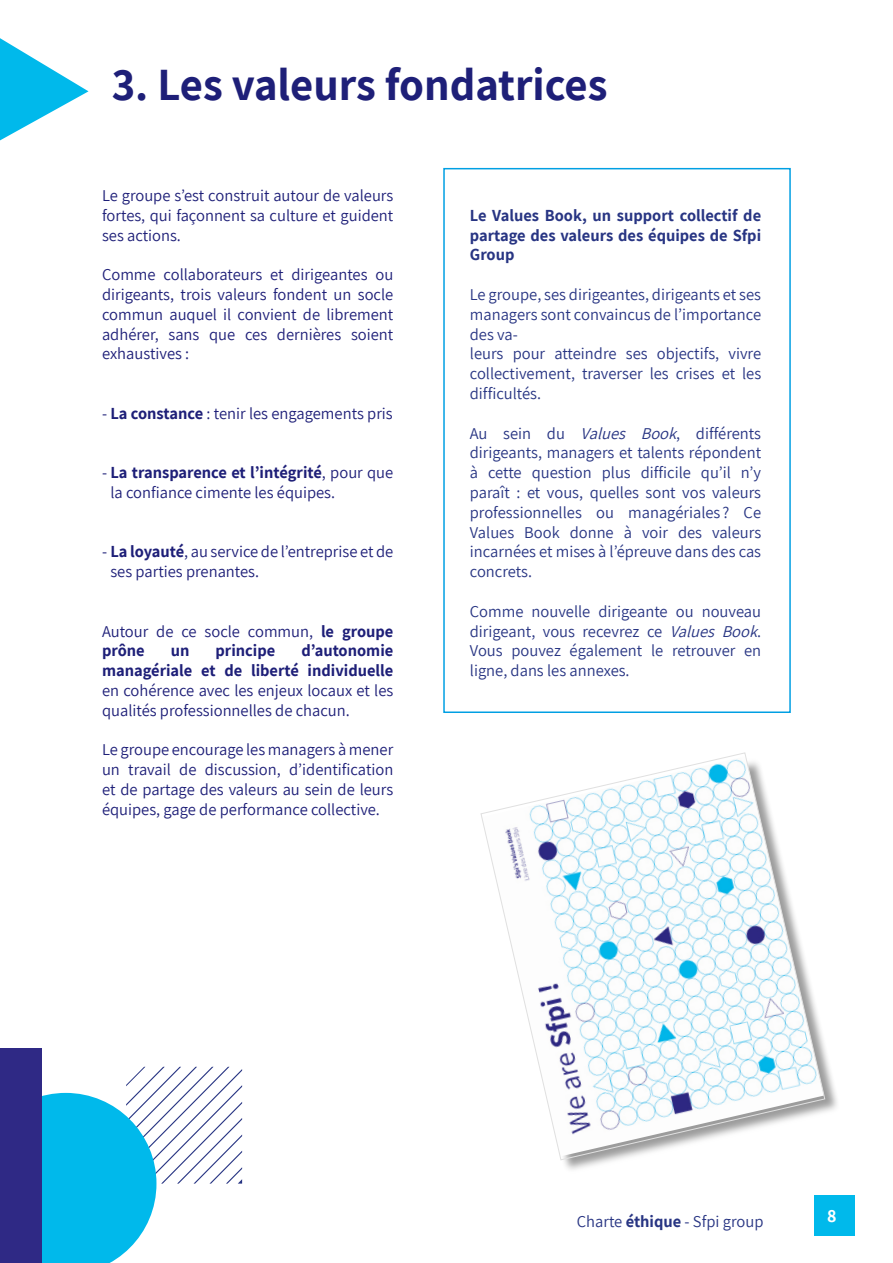
<style>
.page{position:relative;width:893px;height:1263px;background:#fff}
.page>*{position:absolute;margin:0;border:0;box-sizing:border-box;transform-origin:0 0}
.t1{font:700 45px "Assistant";color:#1e1f78}
.t2{font:700 18px "Assistant";color:#fff}
.t3{font:16.5px/19.8px "Assistant";color:#1e1f78;text-align:justify}
.t4{font:16.5px/19.8px "Assistant";color:#283583;text-align:justify}
.t5{font:700 16.5px/19.8px "Assistant";color:#283583;text-align:justify}
.t6{font:700 16.5px "Assistant";color:#1e1f78}
.s1{font-weight:700}
.s2{font-style:italic}
</style>
<div class="page">
<div style="left:814px;top:1195px;width:41px;height:41px;background:#00b9eb"></div>
<svg style="left:0;top:38px;width:89px;height:102px"></svg>
<svg style="left:42px;top:1067px;width:200px;height:196px"></svg>
<div style="left:0;top:1048px;width:42px;height:215px;background:#2f2985"></div>
<div style="left:484px;top:755px;width:356px;height:421px;background:#000;opacity:.39"></div>
<svg style="left:481px;top:752px;width:344px;height:408px"></svg>
<div style="left:443px;top:168px;width:348px;height:545px;border:2px solid #009fe3"></div>
<p class="t1" style="left:112px;top:54px;width:497px">3. Les valeurs fondatrices</p>
<p class="t3" style="left:102px;top:185px;width:293px">Le groupe s’est construit autour de valeurs fortes, qui façonnent sa culture et guident ses actions.</p>
<p class="t3" style="left:102px;top:264px;width:293px">Comme collaborateurs et dirigeantes ou dirigeants, trois valeurs fondent un socle commun auquel il convient de librement adhérer, sans que ces dernières soient exhaustives :</p>
<p class="t3" style="left:102px;top:403px;width:292px">- <span class="s1">La constance</span> : tenir les engagements pris</p>
<p class="t3" style="left:110px;top:462px;width:284px;text-indent:-8px">- <span class="s1">La transparence et l’intégrité</span>, pour que la confiance cimente les équipes.</p>
<p class="t3" style="left:110px;top:541px;width:284px;text-indent:-8px">- <span class="s1">La loyauté</span>, au service de l’entreprise et de ses parties prenantes.</p>
<p class="t3" style="left:102px;top:620px;width:293px">Autour de ce socle commun, <span class="s1">le groupe prône</span></p>
<p class="t3" style="left:102px;top:640px;width:293px;text-indent:199px"><span class="s1">d’autonomie managériale et de liberté individuelle </span>en cohérence avec les enjeux locaux et les qualités professionnelles de chacun.</p>
<p class="t3" style="left:102px;top:739px;width:293px">Le groupe encourage les managers à mener un travail de discussion, d’identification et de partage des valeurs au sein de leurs équipes, gage de performance collective.</p>
<p class="t6" style="left:171px;top:640px;width:20px">un</p>
<p class="t6" style="left:216px;top:640px;width:61px">principe</p>
<p class="t5" style="left:470px;top:205px;width:293px">Le Values Book, un support collectif de partage des valeurs des équipes de Sfpi Group</p>
<p class="t4" style="left:470px;top:284px;width:293px">Le groupe, ses dirigeantes, dirigeants et ses managers sont convaincus de l’importance des va-</p>
<p class="t4" style="left:470px;top:343px;width:293px">leurs pour atteindre ses objectifs, vivre collectivement, traverser les crises et les difficultés.</p>
<p class="t4" style="left:470px;top:422px;width:293px">Au sein du <span class="s2">Values Book</span>, différents dirigeants, managers et talents répondent à cette question plus difficile qu’il n’y paraît : et vous, quelles sont vos valeurs professionnelles ou managériales ? Ce Values Book donne à voir des valeurs incarnées et mises à l’épreuve dans des cas concrets.</p>
<p class="t4" style="left:470px;top:601px;width:294px">Comme nouvelle dirigeante ou nouveau dirigeant, vous recevrez ce <span class="s2">Values Book</span>.<br>Vous pouvez également le retrouver en ligne, dans les annexes.</p>
<p class="t4" style="left:577px;top:1211px;width:188px">Charte <span class="s1">éthique</span> - Sfpi group</p>
<p class="t2" style="left:827px;top:1203px;width:11px">8</p>
</div>
